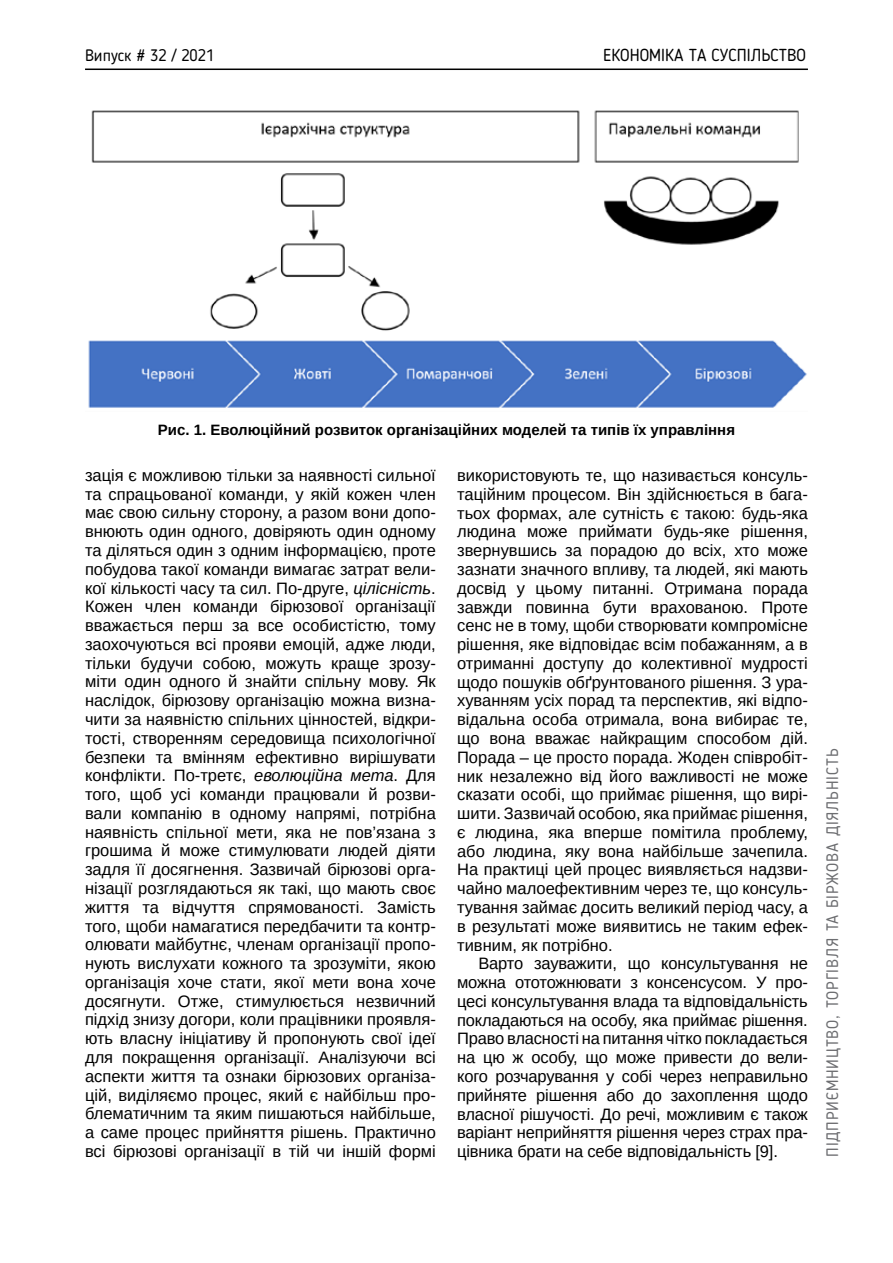
<style>
.page{position:relative;width:893px;height:1263px;background:#fff}
.page>*{position:absolute;margin:0;border:0;box-sizing:border-box;transform-origin:0 0}
.t1{font:17.25px "Blogger Sans";color:#000}
.t2{font:16.5px/18.8px "Arimo";color:#000;text-align:justify}
.t3{font:16.5px "Blogger Sans";letter-spacing:.05em;color:#6d6e71}
.t4{font:16.5px "Blogger Sans";color:#000}
.t5{font:700 15px "Arimo";color:#000}
.s1{font-style:italic}
</style>
<div class="page">
<hr style="left:85px;top:69px;width:723px;height:1px;background:#000">
<img style="left:88px;top:110px;width:719px;height:298px">
<p class="t4" style="left:85px;top:45px;width:131px">Випуск # 32 / 2021</p>
<p class="t1" style="left:603px;top:45px;width:204px">ЕКОНОМІКА ТА СУСПІЛЬСТВО</p>
<p class="t5" style="left:158px;top:419px;width:579px">Рис. 1. Еволюційний розвиток організаційних моделей та типів їх управління</p>
<p class="t2" style="left:85px;top:466px;width:352px">зація є можливою тільки за наявності сильної та спрацьованої команди, у якій кожен член має свою сильну сторону, а разом вони допо&shy;внюють один одного, довіряють один одному та діляться один з одним інформацією, проте побудова такої команди вимагає затрат вели&shy;кої кількості часу та сил. По-друге, <span class="s1">цілісність</span>.<br>Кожен член команди бірюзової організації вважається перш за все особистістю, тому заохочуються всі прояви емоцій, адже люди, тільки будучи собою, можуть краще зрозу&shy;міти один одного й знайти спільну мову. Як наслідок, бірюзову організацію можна визна&shy;чити за наявністю спільних цінностей, відкри&shy;тості, створенням середовища психологічної безпеки та вмінням ефективно вирішувати конфлікти. По-третє, <span class="s1">еволюційна мета</span>. Для того, щоб усі команди працювали й розви&shy;вали компанію в одному напрямі, потрібна наявність спільної мети, яка не пов’язана з грошима й може стимулювати людей діяти задля її досягнення. Зазвичай бірюзові орга&shy;нізації розглядаються як такі, що мають своє життя та відчуття спрямованості. Замість того, щоби намагатися передбачити та контр&shy;олювати майбутнє, членам організації пропо&shy;нують вислухати кожного та зрозуміти, якою організація хоче стати, якої мети вона хоче досягнути. Отже, стимулюється незвичний підхід знизу догори, коли працівники проявля&shy;ють власну ініціативу й пропонують свої ідеї для покращення організації. Аналізуючи всі аспекти життя та ознаки бірюзових організа&shy;цій, виділяємо процес, який є найбільш про&shy;блематичним та яким пишаються найбільше, а саме процес прийняття рішень. Практично всі бірюзові організації в тій чи іншій формі</p>
<p class="t2" style="left:457px;top:466px;width:352px">використовують те, що називається консуль&shy;таційним процесом. Він здійснюється в бага&shy;тьох формах, але сутність є такою: будь-яка людина може приймати будь-яке рішення, звернувшись за порадою до всіх, хто може зазнати значного впливу, та людей, які мають досвід у цьому питанні. Отримана порада завжди повинна бути врахованою. Проте сенс не в тому, щоби створювати компромісне рішення, яке відповідає всім побажанням, а в отриманні доступу до колективної мудрості щодо пошуків обґрунтованого рішення. З ура&shy;хуванням усіх порад та перспектив, які відпо&shy;відальна особа отримала, вона вибирає те, що вона вважає найкращим способом дій.<br>Порада – це просто порада. Жоден співробіт&shy;ник незалежно від його важливості не може сказати особі, що приймає рішення, що вирі&shy;шити. Зазвичай особою, яка приймає рішення, є людина, яка вперше помітила проблему, або людина, яку вона найбільше зачепила.<br>На практиці цей процес виявляється надзви&shy;чайно малоефективним через те, що консуль&shy;тування займає досить великий період часу, а в результаті може виявитись не таким ефек&shy;тивним, як потрібно.</p>
<p class="t2" style="left:457px;top:954px;width:352px;text-indent:21px">Варто зауважити, що консультування не можна ототожнювати з консенсусом. У про&shy;цесі консультування влада та відповідальність покладаються на особу, яка приймає рішення.<br>Право власності на питання чітко покладається на цю ж особу, що може привести до вели&shy;кого розчарування у собі через неправильно прийняте рішення або до захоплення щодо власної рішучості. До речі, можливим є також варіант неприйняття рішення через страх пра&shy;цівника брати на себе відповідальність [9].</p>
<p class="t3" style="left:822px;top:1157px;width:410px;rotate:-90deg">ПІДПРИЄМНИЦТВО, ТОРГІВЛЯ ТА БІРЖОВА ДІЯЛЬНІСТЬ</p>
</div>
